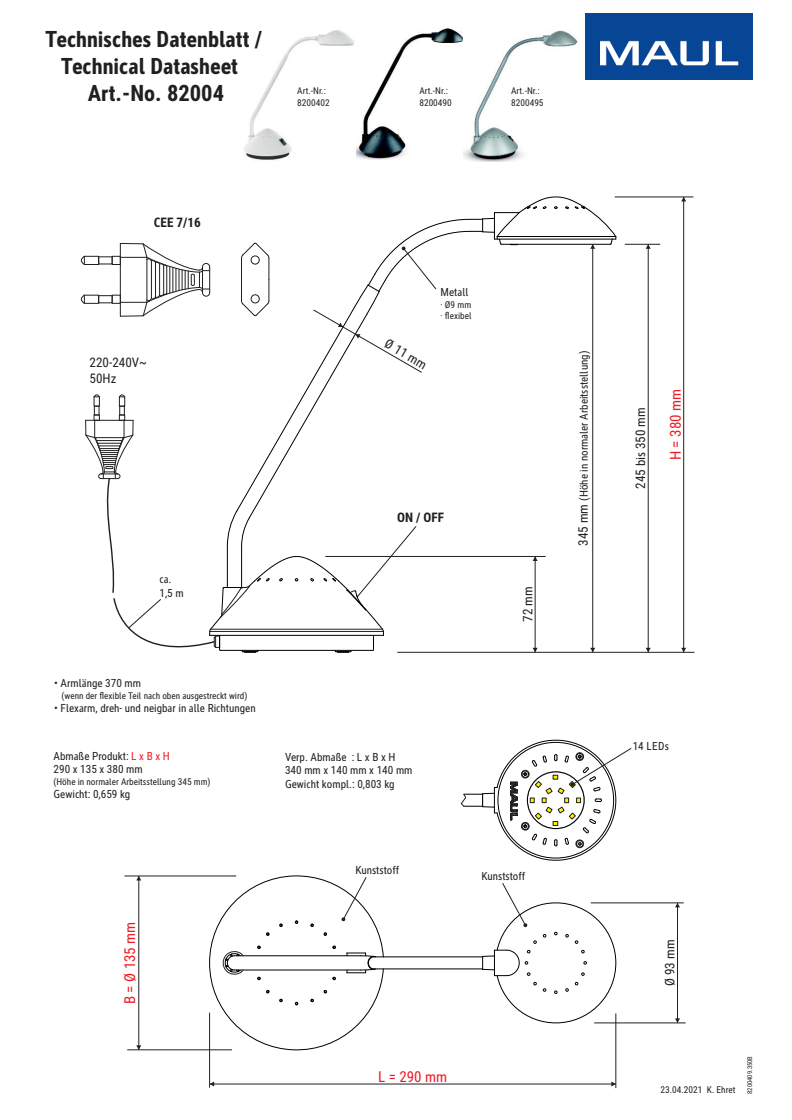
<style>
.page{position:relative;width:792px;height:1120px;background:#fff}
.page>*{position:absolute;margin:0;border:0;box-sizing:border-box;transform-origin:0 0}
.t1{font:700 condensed 22.6px/27.1px "MAUL";color:#221f1f;text-align:center}
.t2{font:condensed 15.1px "MAUL";color:#ed1c24}
.t3{font:condensed 13.2px/15.8px "MAUL";color:#221f1f}
.t4{font:700 condensed 13.2px "MAUL";color:#221f1f}
.t5{font:condensed 11.3px/13.5px "MAUL";color:#221f1f}
.t6{font:condensed 9.4px/11.3px "MAUL";color:#221f1f}
.t7{font:condensed 6.6px "MAUL";color:#221f1f}
.s1{color:#ed1c24}
.s2{font-size:13.2px}
</style>
<div class="page">
<hr style="left:591px;top:903px;width:93px;height:1px;background:#221f1f">
<hr style="left:594px;top:1023px;width:92px;height:1px;background:#221f1f">
<hr style="left:124px;top:876px;width:112px;height:1px;background:#221f1f">
<hr style="left:127px;top:1050px;width:105px;height:1px;background:#221f1f">
<hr style="left:139px;top:876px;width:1px;height:174px;background:#221f1f">
<svg style="left:136px;top:876px;width:5px;height:4px"></svg>
<svg style="left:136px;top:1045px;width:5px;height:5px"></svg>
<hr style="left:209px;top:1013px;width:1px;height:75px;background:#221f1f">
<hr style="left:616px;top:1013px;width:1px;height:75px;background:#221f1f">
<hr style="left:210px;top:1084px;width:406px;height:1px;background:#221f1f">
<svg style="left:210px;top:1082px;width:4px;height:5px"></svg>
<svg style="left:611px;top:1082px;width:5px;height:5px"></svg>
<img style="left:585px;top:13px;width:167px;height:66px">
<hr style="left:374px;top:969px;width:109px;height:1px;background:#000">
<hr style="left:374px;top:957px;width:109px;height:1px;background:#000">
<hr style="left:397px;top:652px;width:298px;height:1px;background:#221f1f">
<hr style="left:625px;top:244px;width:35px;height:1px;background:#221f1f">
<hr style="left:648px;top:244px;width:1px;height:408px;background:#221f1f">
<svg style="left:646px;top:244px;width:5px;height:5px"></svg>
<svg style="left:646px;top:648px;width:5px;height:4px"></svg>
<hr style="left:615px;top:197px;width:78px;height:1px;background:#221f1f">
<hr style="left:684px;top:197px;width:1px;height:455px;background:#221f1f">
<svg style="left:681px;top:648px;width:5px;height:4px"></svg>
<svg style="left:681px;top:197px;width:5px;height:4px"></svg>
<svg style="left:482px;top:883px;width:134px;height:143px"></svg>
<hr style="left:677px;top:903px;width:1px;height:120px;background:#221f1f">
<svg style="left:675px;top:903px;width:5px;height:4px"></svg>
<svg style="left:675px;top:1018px;width:5px;height:5px"></svg>
<svg style="left:209px;top:875px;width:175px;height:177px"></svg>
<img style="left:356px;top:28px;width:108px;height:132px">
<img style="left:244px;top:30px;width:111px;height:130px">
<svg style="left:461px;top:739px;width:170px;height:122px"></svg>
<svg style="left:80px;top:196px;width:537px;height:457px"></svg>
<img style="left:464px;top:30px;width:113px;height:131px">
<h1 class="t1" style="left:45px;top:24px;width:219px">Technisches Datenblatt /<br>Technical Datasheet<br>Art.-No. 82004</h1>
<p class="t6" style="left:297px;top:85px;width:34px">Art.-Nr.:<br>8200402</p>
<p class="t6" style="left:419px;top:85px;width:34px">Art.-Nr.:<br>8200490</p>
<p class="t6" style="left:511px;top:85px;width:34px">Art.-Nr.:<br>8200495</p>
<p class="t4" style="left:154px;top:213px;width:49px">CEE 7/16</p>
<p class="t3" style="left:90px;top:354px;width:59px">220-240V~<br>50Hz</p>
<p class="t3" style="left:390px;top:335px;width:48px;rotate:30deg">Ø 11 mm</p>
<p class="t5" style="left:441px;top:285px;width:29px">Metall</p>
<p class="t6" style="left:441px;top:298px;width:33px">· Ø9 mm · flexibel</p>
<p class="t5" style="left:160px;top:572px;width:26px">ca.<br>1,5 m</p>
<p class="t4" style="left:397px;top:509px;width:48px">ON / OFF</p>
<p class="t5" style="left:54px;top:676px;width:88px">• Armlänge 370 mm</p>
<p class="t6" style="left:62px;top:690px;width:187px">(wenn der flexible Teil nach oben ausgestreckt wird)</p>
<p class="t5" style="left:54px;top:701px;width:203px">• Flexarm, dreh- und neigbar in alle Richtungen</p>
<p class="t5" style="left:54px;top:749px;width:118px">Abmaße Produkt: <span class="s1">L x B x H<br></span>290 x 135 x 380 mm</p>
<p class="t6" style="left:54px;top:776px;width:159px">(Höhe in normaler Arbeitsstellung 345 mm)</p>
<p class="t5" style="left:54px;top:787px;width:78px">Gewicht: 0,659 kg</p>
<h2 class="t2" style="left:119px;top:1004px;width:84px;rotate:-90deg">B = Ø 135 mm</h2>
<p class="t5" style="left:285px;top:749px;width:129px">Verp. Abmaße : L x B x H<br>340 mm x 140 mm x 140 mm<br>Gewicht kompl.: 0,803 kg</p>
<p class="t5" style="left:355px;top:863px;width:46px">Kunststoff</p>
<h2 class="t2" style="left:378px;top:1066px;width:71px">L = 290 mm</h2>
<p class="t3" style="left:520px;top:622px;width:37px;rotate:-90deg">72 mm</p>
<p class="t5" style="left:481px;top:869px;width:46px">Kunststoff</p>
<p class="t5" style="left:577px;top:546px;width:196px;rotate:-90deg"><span class="s2">345 mm</span> (Höhe in normaler Arbeitsstellung)</p>
<p class="t3" style="left:632px;top:489px;width:83px;rotate:-90deg">245 bis 350 mm</p>
<h2 class="t2" style="left:665px;top:460px;width:73px;rotate:-90deg">H = 380 mm</h2>
<p class="t5" style="left:633px;top:739px;width:38px">14 LEDs</p>
<p class="t3" style="left:661px;top:986px;width:48px;rotate:-90deg">Ø 93 mm</p>
<p class="t6" style="left:660px;top:1084px;width:76px">23.04.2021 K. Ehret</p>
<p class="t7" style="left:745px;top:1094px;width:39px;rotate:-90deg">8200409.350B</p>
</div>
